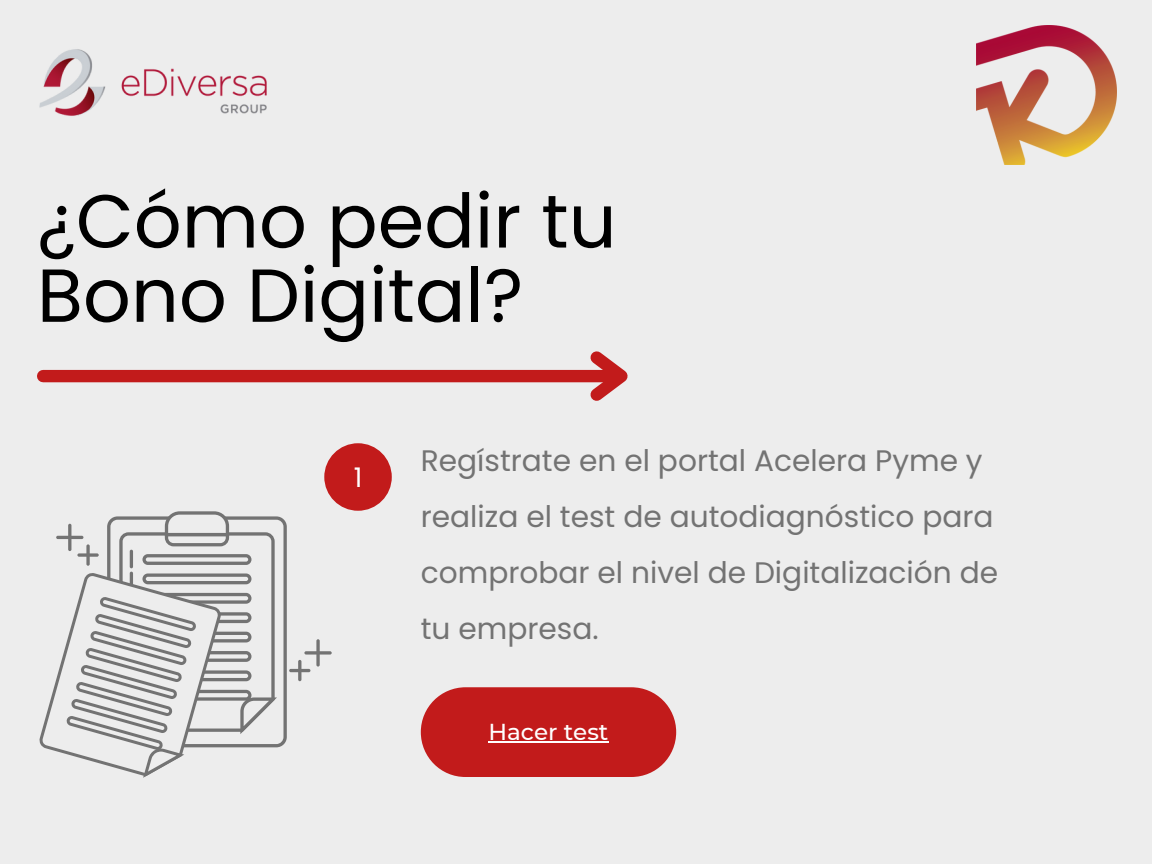
<style>
.page{position:relative;width:1152px;height:864px;background:#ededed}
.page>*{position:absolute;margin:0;border:0;box-sizing:border-box;transform-origin:0 0}
.t1{font:75px/74.2px "Poppins";color:#000}
.t2{font:29.7px/56.1px "Poppins";color:#737373}
.t3{font:27px "Poppins";color:#fff}
.t4{font:500 23.1px "Montserrat";color:#fff}
</style>
<div class="page">
<img style="left:39px;top:49px;width:228px;height:67px">
<div style="left:43px;top:370px;width:575px;height:12px;background:#c21b1b"></div>
<svg style="left:579px;top:351px;width:49px;height:50px"></svg>
<img style="left:977px;top:25px;width:139px;height:140px">
<div style="left:324px;top:443px;width:68px;height:68px;background:#c21b1b;border-radius:50%"></div>
<div style="left:421px;top:687px;width:255px;height:90px;background:#c21b1b;border-radius:45px"></div>
<svg style="left:277px;top:516px;width:10px;height:231px"></svg>
<svg style="left:316px;top:639px;width:4px;height:28px"></svg>
<svg style="left:304px;top:651px;width:28px;height:4px"></svg>
<hr style="left:289px;top:669px;width:21px;height:3px;background:#737373;border-radius:2px">
<hr style="left:298px;top:660px;width:3px;height:21px;background:#737373;border-radius:2px">
<svg style="left:39px;top:511px;width:238px;height:267px"></svg>
<hr style="left:488px;top:742px;width:120px;height:1px;background:#fff">
<p class="t1" style="left:37px;top:184px;width:581px">¿Cómo pedir tu<br>Bono Digital?</p>
<p class="t3" style="left:354px;top:458px;width:10px">1</p>
<p class="t2" style="left:421px;top:433px;width:579px">Regístrate en el portal Acelera Pyme y realiza el test de autodiagnóstico para comprobar el nivel de Digitalización de tu empresa.</p>
<p class="t4" style="left:488px;top:718px;width:122px">Hacer test</p>
</div>
